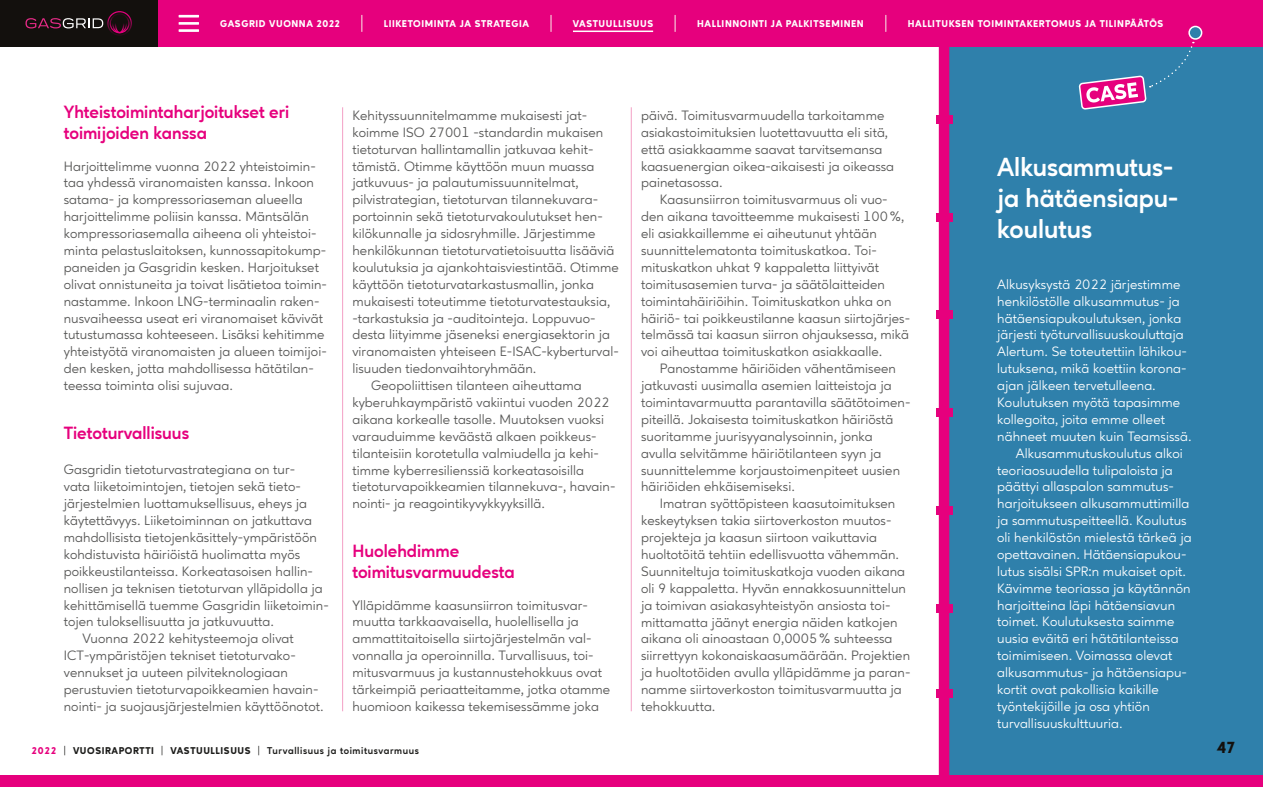
<style>
.page{position:relative;width:1263px;height:787px;background:#fff}
.page>*{position:absolute;margin:0;border:0;box-sizing:border-box;transform-origin:0 0}
.t1{font:700 25.95px/30.5px "Ageo";color:#fff}
.t2{font:700 17.55px/20.7px "Ageo";color:#e6007d}
.t3{font:800 15.9px "Ageo";color:#13100d}
.Body_copy_indent{font:13.65px/17px "Ageo";letter-spacing:.005em;color:#575756}
.Body_copy{font:13.65px/17px "Ageo";letter-spacing:.005em;color:#575756}
.Body_copy_indent-2{font:13.65px/17px "Ageo";letter-spacing:.005em;color:#fff}
.Body_copy-2{font:13.65px/17px "Ageo";letter-spacing:.005em;color:#fff}
.t4{font:800 9.75px "Ageo";letter-spacing:.06em;color:#fff}
.t5{font:700 9.75px "Ageo";letter-spacing:.06em;color:#1d1d1b}
.t6{font:800 9.75px "Ageo";letter-spacing:.06em;color:#1d1d1b}
.s1{color:#e6007d}
.s2{font-weight:400}
.s3{font-weight:800}
</style>
<div class="page">
<div style="left:944px;top:0;width:319px;height:787px;background:#2f80ab"></div>
<div style="left:939px;top:29px;width:10px;height:756px;background:#e6007d"></div>
<div style="left:936px;top:604px;width:16px;height:8px;background:#e6007d"></div>
<div style="left:936px;top:506px;width:16px;height:9px;background:#e6007d"></div>
<div style="left:936px;top:689px;width:16px;height:9px;background:#e6007d"></div>
<div style="left:936px;top:408px;width:16px;height:9px;background:#e6007d"></div>
<div style="left:936px;top:310px;width:16px;height:9px;background:#e6007d"></div>
<div style="left:936px;top:213px;width:16px;height:8px;background:#e6007d"></div>
<div style="left:936px;top:115px;width:16px;height:8px;background:#e6007d"></div>
<hr style="left:342px;top:107px;width:1px;height:604px;background:#f39fc5">
<hr style="left:631px;top:107px;width:1px;height:604px;background:#f39fc5">
<div style="left:157px;top:0;width:1106px;height:47px;background:#e6007d"></div>
<div style="left:0;top:775px;width:1263px;height:12px;background:#e6007d"></div>
<div style="left:0;top:0;width:157px;height:47px;background:#13100d"></div>
<svg style="left:26px;top:11px;width:106px;height:25px"></svg>
<hr style="left:179px;top:22px;width:20px;height:3px;background:#fff">
<hr style="left:179px;top:15px;width:20px;height:3px;background:#fff">
<hr style="left:179px;top:29px;width:20px;height:3px;background:#fff">
<svg style="left:361px;top:15px;width:2px;height:17px"></svg>
<svg style="left:550px;top:15px;width:2px;height:17px"></svg>
<svg style="left:674px;top:15px;width:2px;height:17px"></svg>
<svg style="left:885px;top:15px;width:1px;height:17px"></svg>
<hr style="left:573px;top:31px;width:80px;height:1px;background:#fff">
<div style="left:1189px;top:26px;width:12px;height:13px;background:#2f80ab;border-radius:50%"></div>
<div style="left:1188px;top:26px;width:14px;height:14px;border:2px solid #fff;border-radius:50%"></div>
<svg style="left:1079px;top:42px;width:115px;height:67px"></svg>
<p class="t4" style="left:220px;top:18px;width:121px">GASGRID VUONNA 2022</p>
<p class="t4" style="left:697px;top:18px;width:168px">HALLINNOINTI JA PALKITSEMINEN</p>
<p class="t4" style="left:908px;top:18px;width:257px">HALLITUKSEN TOIMINTAKERTOMUS JA TILINPÄÄTÖS</p>
<p class="t4" style="left:384px;top:18px;width:147px">LIIKETOIMINTA JA STRATEGIA</p>
<p class="t4" style="left:573px;top:18px;width:82px">VASTUULLISUUS</p>
<h2 class="t2" style="left:64px;top:102px;width:227px">Yhteistoimintaharjoitukset eri toimijoiden kanssa</h2>
<p class="Body_copy" style="left:64px;top:157px;width:265px">Harjoittelimme vuonna 2022 yhteistoimin&shy;taa yhdessä viranomaisten kanssa. Inkoon satama- ja kompressoriaseman alueella harjoittelimme poliisin kanssa. Mäntsälän kompressoriasemalla aiheena oli yhteistoi&shy;minta pelastuslaitoksen, kunnossapitokump&shy;paneiden ja Gasgridin kesken. Harjoitukset olivat onnistuneita ja toivat lisätietoa toimin&shy;nastamme. Inkoon LNG-terminaalin raken&shy;nusvaiheessa useat eri viranomaiset kävivät tutustumassa kohteeseen. Lisäksi kehitimme yhteistyötä viranomaisten ja alueen toimijoi&shy;den kesken, jotta mahdollisessa hätätilan&shy;teessa toiminta olisi sujuvaa.</p>
<h2 class="t2" style="left:64px;top:423px;width:127px">Tietoturvallisuus</h2>
<p class="Body_copy" style="left:64px;top:461px;width:267px">Gasgridin tietoturvastrategiana on tur-<br>vata liiketoimintojen, tietojen sekä tieto&shy;järjestelmien luottamuksellisuus, eheys ja käytettävyys. Liiketoiminnan on jatkuttava mahdollisista tietojenkäsittely-ympäristöön kohdistuvista häiriöistä huolimatta myös poikkeustilanteissa. Korkeatasoisen hallin&shy;nollisen ja teknisen tietoturvan ylläpidolla ja kehittämisellä tuemme Gasgridin liiketoimin&shy;tojen tuloksellisuutta ja jatkuvuutta.</p>
<p class="Body_copy_indent" style="left:64px;top:630px;width:261px;text-indent:19px">Vuonna 2022 kehitysteemoja olivat ICT-ympäristöjen tekniset tietoturvako&shy;vennukset ja uuteen pilviteknologiaan perustuvien tietoturvapoikkeamien havain&shy;nointi- ja suojausjärjestelmien käyttöönotot.</p>
<p class="Body_copy_indent" style="left:352px;top:107px;width:268px">Kehityssuunnitelmamme mukaisesti jat&shy;koimme ISO 27001 -standardin mukaisen tietoturvan hallintamallin jatkuvaa kehit&shy;tämistä. Otimme käyttöön muun muassa jatkuvuus- ja palautumissuunnitelmat, pilvistrategian, tietoturvan tilannekuvara&shy;portoinnin sekä tietoturvakoulutukset hen&shy;kilökunnalle ja sidosryhmille. Järjestimme henkilökunnan tietoturvatietoisuutta lisääviä koulutuksia ja ajankohtaisviestintää. Otimme käyttöön tietoturvatarkastusmallin, jonka mukaisesti toteutimme tietoturvatestauksia, -tarkastuksia ja -auditointeja. Loppuvuo&shy;desta liityimme jäseneksi energiasektorin ja viranomaisten yhteiseen E-ISAC-kyberturval&shy;lisuuden tiedonvaihtoryhmään.</p>
<p class="Body_copy_indent" style="left:352px;top:377px;width:265px;text-indent:19px">Geopoliittisen tilanteen aiheuttama kyberuhkaympäristö vakiintui vuoden 2022 aikana korkealle tasolle. Muutoksen vuoksi varauduimme keväästä alkaen poikkeus&shy;tilanteisiin korotetulla valmiudella ja kehi&shy;timme kyberresilienssiä korkeatasoisilla tietoturvapoikkeamien tilannekuva-, havain&shy;nointi- ja reagointikyvykkyyksillä.</p>
<h2 class="t2" style="left:352px;top:541px;width:164px">Huolehdimme toimitusvarmuudesta</h2>
<p class="Body_copy" style="left:352px;top:596px;width:259px">Ylläpidämme kaasunsiirron toimitusvar&shy;muutta tarkkaavaisella, huolellisella ja ammattitaitoisella siirtojärjestelmän val&shy;vonnalla ja operoinnilla. Turvallisuus, toi&shy;mitusvarmuus ja kustannustehokkuus ovat tärkeimpiä periaatteitamme, jotka otamme huomioon kaikessa tekemisessämme joka</p>
<p class="t6" style="left:31px;top:744px;width:124px"><span class="s1">2022</span> <span class="s2">|</span> VUOSIRAPORTTI</p>
<p class="t5" style="left:161px;top:744px;width:260px"><span class="s2">|</span> <span class="s3">VASTUULLISUUS</span> <span class="s2">|</span> Turvallisuus ja toimitusvarmuus</p>
<p class="Body_copy" style="left:641px;top:107px;width:255px">päivä. Toimitusvarmuudella tarkoitamme asiakastoimituksien luotettavuutta eli sitä, että asiakkaamme saavat tarvitsemansa kaasuenergian oikea-aikaisesti ja oikeassa painetasossa.</p>
<p class="Body_copy_indent" style="left:641px;top:191px;width:271px;text-indent:19px">Kaasunsiirron toimitusvarmuus oli vuo&shy;den aikana tavoitteemme mukaisesti 100%, eli asiakkaillemme ei aiheutunut yhtään suunnittelematonta toimituskatkoa. Toi&shy;mituskatkon uhkat 9 kappaletta liittyivät toimitusasemien turva- ja säätölaitteiden toimintahäiriöihin. Toimituskatkon uhka on häiriö- tai poikkeustilanne kaasun siirtojärjes&shy;telmässä tai kaasun siirron ohjauksessa, mikä voi aiheuttaa toimituskatkon asiakkaalle.</p>
<p class="Body_copy_indent" style="left:641px;top:360px;width:271px;text-indent:19px">Panostamme häiriöiden vähentämiseen jatkuvasti uusimalla asemien laitteistoja ja toimintavarmuutta parantavilla säätötoimen&shy;piteillä. Jokaisesta toimituskatkon häiriöstä suoritamme juurisyyanalysoinnin, jonka avulla selvitämme häiriötilanteen syyn ja suunnittelemme korjaustoimenpiteet uusien häiriöiden ehkäisemiseksi.</p>
<p class="Body_copy_indent" style="left:641px;top:495px;width:271px;text-indent:19px">Imatran syöttöpisteen kaasutoimituksen keskeytyksen takia siirtoverkoston muutos&shy;projekteja ja kaasun siirtoon vaikuttavia huoltotöitä tehtiin edellisvuotta vähemmän.<br>Suunniteltuja toimituskatkoja vuoden aikana oli 9 kappaletta. Hyvän ennakkosuunnittelun ja toimivan asiakasyhteistyön ansiosta toi&shy;mittamatta jäänyt energia näiden katkojen aikana oli ainoastaan 0,0005% suhteessa siirrettyyn kokonaiskaasumäärään. Projektien ja huoltotöiden avulla ylläpidämme ja paran&shy;namme siirtoverkoston toimitusvarmuutta ja tehokkuutta.</p>
<h2 class="t1" style="left:997px;top:152px;width:183px">Alkusammutus&shy;ja hätäensiapu&shy;koulutus</h2>
<p class="Body_copy-2" style="left:997px;top:276px;width:196px">Alkusyksystä 2022 järjestimme henkilöstölle alkusammutus- ja hätäensiapukoulutuksen, jonka järjesti työturvallisuuskouluttaja<br>Alertum. Se toteutettiin lähikou&shy;lutuksena, mikä koettiin korona&shy;ajan jälkeen tervetulleena.<br>Koulutuksen myötä tapasimme kollegoita, joita emme olleet nähneet muuten kuin Teamsissä.</p>
<p class="Body_copy_indent-2" style="left:997px;top:444px;width:196px;text-indent:19px">Alkusammutuskoulutus alkoi teoriaosuudella tulipaloista ja päättyi allaspalon sammutus&shy;harjoitukseen alkusammuttimilla ja sammutuspeitteellä. Koulutus oli henkilöstön mielestä tärkeä ja opettavainen. Hätäensiapukou&shy;lutus sisälsi SPR:n mukaiset opit.<br>Kävimme teoriassa ja käytännön harjoitteina läpi hätäensiavun toimet. Koulutuksesta saimme uusia eväitä eri hätätilanteissa toimimiseen. Voimassa olevat alkusammutus- ja hätäensiapu&shy;kortit ovat pakollisia kaikille työntekijöille ja osa yhtiön turvallisuuskulttuuria.</p>
<p class="t3" style="left:1217px;top:738px;width:20px">47</p>
</div>
